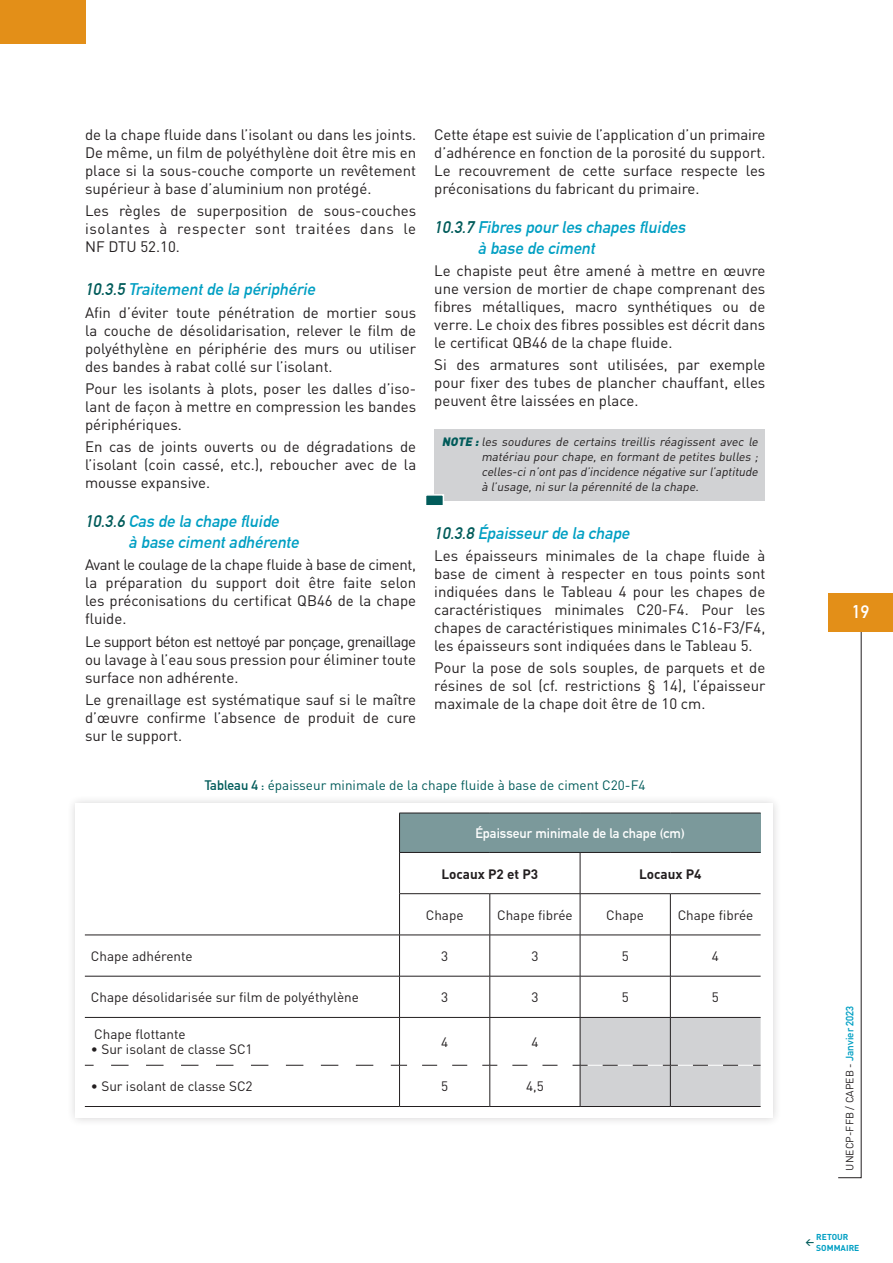
<style>
.page{position:relative;width:893px;height:1263px;background:#fff}
.page>*{position:absolute;margin:0;border:0;box-sizing:border-box;transform-origin:0 0}
.t1{font:700 18px "DIN Alternate";color:#fff}
.t2{font:italic 700 16.5px/21px "DIN Alternate";color:#009fc3}
.t3{font:15px/18px "DIN";color:#231f20;text-align:justify}
.t4{font:13.5px "DIN";color:#231f20}
.t5{font:13.5px "DIN";color:#015b5a}
.t6{font:700 13.5px "DIN Alternate";color:#fff}
.t7{font:700 13.5px "DIN";color:#231f20}
.t8{font:italic 12px/15px "DIN";color:#231f20;text-align:justify}
.t9{font:10.5px "DIN";color:#231f20}
.t10{font:700 8.55px/10.2px "DIN";color:#009fc3}
.t11{font:700 8.55px "DIN";color:#015b5a}
.s1{color:#015b5a}
.s2{font-weight:900;color:#015b5a}
.s3{font-family:"DIN Alternate";font-weight:700}
.s4{font-family:"DIN Alternate";font-weight:700;color:#009fc3}
</style>
<div class="page">
<div style="left:0;top:0;width:85px;height:44px;background:#e38f18"></div>
<div style="left:434px;top:429px;width:331px;height:72px;background:#d1d2d4"></div>
<div style="left:425px;top:494px;width:19px;height:12px;background:#015b5a;border:2px solid #fff"></div>
<div style="left:66px;top:794px;width:716px;height:333px;background:#231f20;opacity:.2"></div>
<div style="left:75px;top:803px;width:698px;height:314px;background:#fff"></div>
<div style="left:400px;top:813px;width:361px;height:39px;background:#7b999b"></div>
<hr style="left:399px;top:813px;width:1px;height:39px;background:#231f20">
<hr style="left:399px;top:853px;width:1px;height:40px;background:#231f20">
<hr style="left:580px;top:853px;width:1px;height:40px;background:#231f20">
<hr style="left:399px;top:894px;width:1px;height:41px;background:#231f20">
<hr style="left:490px;top:894px;width:1px;height:41px;background:#231f20">
<hr style="left:580px;top:894px;width:1px;height:41px;background:#231f20">
<hr style="left:670px;top:894px;width:1px;height:41px;background:#231f20">
<hr style="left:399px;top:935px;width:1px;height:41px;background:#231f20">
<hr style="left:490px;top:935px;width:1px;height:41px;background:#231f20">
<hr style="left:580px;top:935px;width:1px;height:41px;background:#231f20">
<hr style="left:670px;top:935px;width:1px;height:41px;background:#231f20">
<hr style="left:399px;top:976px;width:1px;height:41px;background:#231f20">
<hr style="left:490px;top:976px;width:1px;height:41px;background:#231f20">
<hr style="left:580px;top:976px;width:1px;height:41px;background:#231f20">
<hr style="left:670px;top:976px;width:1px;height:41px;background:#231f20">
<hr style="left:399px;top:1018px;width:1px;height:47px;background:#231f20">
<hr style="left:490px;top:1018px;width:1px;height:47px;background:#231f20">
<hr style="left:399px;top:1065px;width:1px;height:41px;background:#231f20">
<hr style="left:490px;top:1065px;width:1px;height:41px;background:#231f20">
<hr style="left:85px;top:1106px;width:315px;height:1px;background:#231f20">
<hr style="left:399px;top:813px;width:91px;height:1px;background:#231f20">
<hr style="left:490px;top:813px;width:90px;height:1px;background:#231f20">
<hr style="left:580px;top:813px;width:90px;height:1px;background:#231f20">
<hr style="left:670px;top:813px;width:91px;height:1px;background:#231f20">
<hr style="left:399px;top:852px;width:91px;height:1px;background:#231f20">
<hr style="left:490px;top:852px;width:90px;height:1px;background:#231f20">
<hr style="left:580px;top:852px;width:90px;height:1px;background:#231f20">
<hr style="left:670px;top:852px;width:91px;height:1px;background:#231f20">
<hr style="left:399px;top:893px;width:91px;height:1px;background:#231f20">
<hr style="left:490px;top:893px;width:90px;height:1px;background:#231f20">
<hr style="left:580px;top:893px;width:90px;height:1px;background:#231f20">
<hr style="left:670px;top:893px;width:91px;height:1px;background:#231f20">
<hr style="left:85px;top:935px;width:315px;height:1px;background:#231f20">
<hr style="left:400px;top:935px;width:90px;height:1px;background:#231f20">
<hr style="left:490px;top:935px;width:90px;height:1px;background:#231f20">
<hr style="left:580px;top:935px;width:90px;height:1px;background:#231f20">
<hr style="left:670px;top:935px;width:91px;height:1px;background:#231f20">
<hr style="left:85px;top:976px;width:315px;height:1px;background:#231f20">
<hr style="left:400px;top:976px;width:90px;height:1px;background:#231f20">
<hr style="left:490px;top:976px;width:90px;height:1px;background:#231f20">
<hr style="left:580px;top:976px;width:90px;height:1px;background:#231f20">
<hr style="left:670px;top:976px;width:91px;height:1px;background:#231f20">
<hr style="left:85px;top:1017px;width:315px;height:1px;background:#231f20">
<hr style="left:400px;top:1017px;width:90px;height:1px;background:#231f20">
<hr style="left:490px;top:1017px;width:90px;height:1px;background:#231f20">
<hr style="left:400px;top:1106px;width:90px;height:1px;background:#231f20">
<hr style="left:490px;top:1106px;width:90px;height:1px;background:#231f20">
<hr style="left:580px;top:1106px;width:90px;height:1px;background:#231f20">
<hr style="left:670px;top:1106px;width:91px;height:1px;background:#231f20">
<svg style="left:111px;top:1065px;width:263px;height:1px"></svg>
<svg style="left:422px;top:1065px;width:46px;height:1px"></svg>
<svg style="left:391px;top:1065px;width:16px;height:1px"></svg>
<svg style="left:512px;top:1065px;width:46px;height:1px"></svg>
<svg style="left:482px;top:1065px;width:15px;height:1px"></svg>
<svg style="left:573px;top:1017px;width:188px;height:89px;background:#cfd0d2"></svg>
<svg style="left:838px;top:631px;width:24px;height:547px"></svg>
<div style="left:828px;top:593px;width:65px;height:38px;background:#e38f18"></div>
<p class="t3" style="left:85px;top:125px;width:333px">de la chape fluide dans l’isolant ou dans les joints.<br>De même, un film de polyéthylène doit être mis en place si la sous-couche comporte un revêtement supérieur à base d’aluminium non protégé.</p>
<p class="t3" style="left:85px;top:201px;width:333px">Les règles de superposition de sous-couches isolantes à respecter sont traitées dans le NF DTU 52.10.</p>
<p class="t2" style="left:85px;top:278px;width:235px"><span class="s1">10.3.5</span> Traitementde la périphérie</p>
<p class="t3" style="left:85px;top:303px;width:333px">Afin d’éviter toute pénétration de mortier sous la couche de désolidarisation, relever le film de polyéthylène en périphérie des murs ou utiliser des bandes à rabat collé sur l’isolant.</p>
<p class="t3" style="left:85px;top:379px;width:333px">Pour les isolants à plots, poser les dalles d’iso&shy;lant de façon à mettre en compression les bandes périphériques.</p>
<p class="t3" style="left:85px;top:437px;width:333px">En cas de joints ouverts ou de dégradations de l’isolant (coin cassé, etc.), reboucher avec de la mousse expansive.</p>
<p class="t2" style="left:129px;top:510px;width:176px;text-indent:-44px"><span class="s1">10.3.6</span> Cas de la chape fluide<br>à base cimentadhérente</p>
<p class="t3" style="left:85px;top:556px;width:333px">Avant le coulage de la chape fluide à base de ciment, la préparation du support doit être faite selon les préconisations du certificat QB46 de la chape fluide.</p>
<p class="t3" style="left:85px;top:632px;width:333px">Le support béton est nettoyé par ponçage, grenaillage ou lavage à l’eau sous pression pour éliminer toute surface non adhérente.</p>
<p class="t3" style="left:85px;top:690px;width:333px">Le grenaillage est systématique sauf si le maître d’œuvre confirme l’absence de produit de cure sur le support.</p>
<p class="t3" style="left:434px;top:125px;width:333px">Cette étape est suivie de l’application d’un primaire d’adhérence en fonction de la porosité du support.<br>Le recouvrement de cette surface respecte les préconisations du fabricant du primaire.</p>
<p class="t2" style="left:478px;top:215px;width:213px;text-indent:-44px"><span class="s1">10.3.7</span> Fibres pourles chapes fluides à base de ciment</p>
<p class="t3" style="left:434px;top:261px;width:333px">Le chapiste peut être amené à mettre en œuvre une version de mortier de chape comprenant des fibres métalliques, macro synthétiques ou de verre. Le choix des fibres possibles est décrit dans le certificat QB46 de la chape fluide.</p>
<p class="t3" style="left:434px;top:356px;width:333px">Si des armatures sont utilisées, par exemple pour fixer des tubes de plancher chauffant, elles peuvent être laissées en place.</p>
<p class="t8" style="left:481px;top:434px;width:281px;text-indent:-40px"><span class="s2">NOTE :</span> les soudures de certains treillis réagissent avec le matériau pour chape, en formant de petites bulles ; celles-cin’ontpas d’incidence négative surl’aptitude à l’usage,nisur la pérennité de la chape.</p>
<p class="t2" style="left:434px;top:521px;width:201px"><span class="s1">10.3.8</span> Épaisseurde la chape</p>
<p class="t3" style="left:434px;top:546px;width:333px">Les épaisseurs minimales de la chape fluide à base de ciment à respecter en tous points sont indiquées dans le Tableau 4 pour les chapes de caractéristiques minimales C20-F4. Pour les chapes de caractéristiques minimales C16-F3/F4, les épaisseurs sont indiquées dans le Tableau 5.</p>
<p class="t3" style="left:434px;top:658px;width:333px">Pour la pose de sols souples, de parquets et de résines de sol (cf. restrictions § 14), l’épaisseur maximale de la chape doit être de 10 cm.</p>
<p class="t5" style="left:205px;top:777px;width:442px"><span class="s3">Tableau 4 :</span> épaisseur minimale de la chape fluide à base de ciment C20-F4</p>
<p class="t6" style="left:475px;top:823px;width:211px">Épaisseur minimale de la chape (cm)</p>
<p class="t7" style="left:441px;top:865px;width:98px">Locaux P2 et P3</p>
<p class="t7" style="left:639px;top:865px;width:64px">Locaux P4</p>
<p class="t4" style="left:426px;top:906px;width:39px">Chape</p>
<p class="t4" style="left:497px;top:906px;width:77px">Chape fibrée</p>
<p class="t4" style="left:606px;top:906px;width:39px">Chape</p>
<p class="t4" style="left:678px;top:906px;width:77px">Chape fibrée</p>
<p class="t4" style="left:91px;top:948px;width:103px">Chape adhérente</p>
<p class="t4" style="left:441px;top:948px;width:9px">3</p>
<p class="t4" style="left:531px;top:948px;width:9px">3</p>
<p class="t4" style="left:622px;top:948px;width:9px">5</p>
<p class="t4" style="left:712px;top:948px;width:9px">4</p>
<p class="t4" style="left:91px;top:989px;width:270px">Chape désolidarisée sur film de polyéthylène</p>
<p class="t4" style="left:441px;top:989px;width:9px">3</p>
<p class="t4" style="left:531px;top:989px;width:9px">3</p>
<p class="t4" style="left:622px;top:989px;width:9px">5</p>
<p class="t4" style="left:712px;top:989px;width:9px">5</p>
<p class="t4" style="left:94px;top:1026px;width:93px">Chape flottante</p>
<p class="t4" style="left:91px;top:1041px;width:163px">• Sur isolant de classe SC1</p>
<p class="t4" style="left:441px;top:1033px;width:9px">4</p>
<p class="t4" style="left:531px;top:1033px;width:9px">4</p>
<p class="t4" style="left:91px;top:1078px;width:163px">• Sur isolant de classe SC2</p>
<p class="t4" style="left:441px;top:1078px;width:9px">5</p>
<p class="t4" style="left:526px;top:1078px;width:19px">4,5</p>
<p class="t1" style="left:852px;top:598px;width:19px">19</p>
<p class="t9" style="left:843px;top:1170px;width:166px;rotate:-90deg">UNECP-FFB / CAPEB - <span class="s4">Janvier 2023</span></p>
<p class="t11" style="left:805px;top:1236px;width:10px">&lt;</p>
<p class="t10" style="left:816px;top:1232px;width:45px">RETOUR<br>SOMMAIRE</p>
</div>
